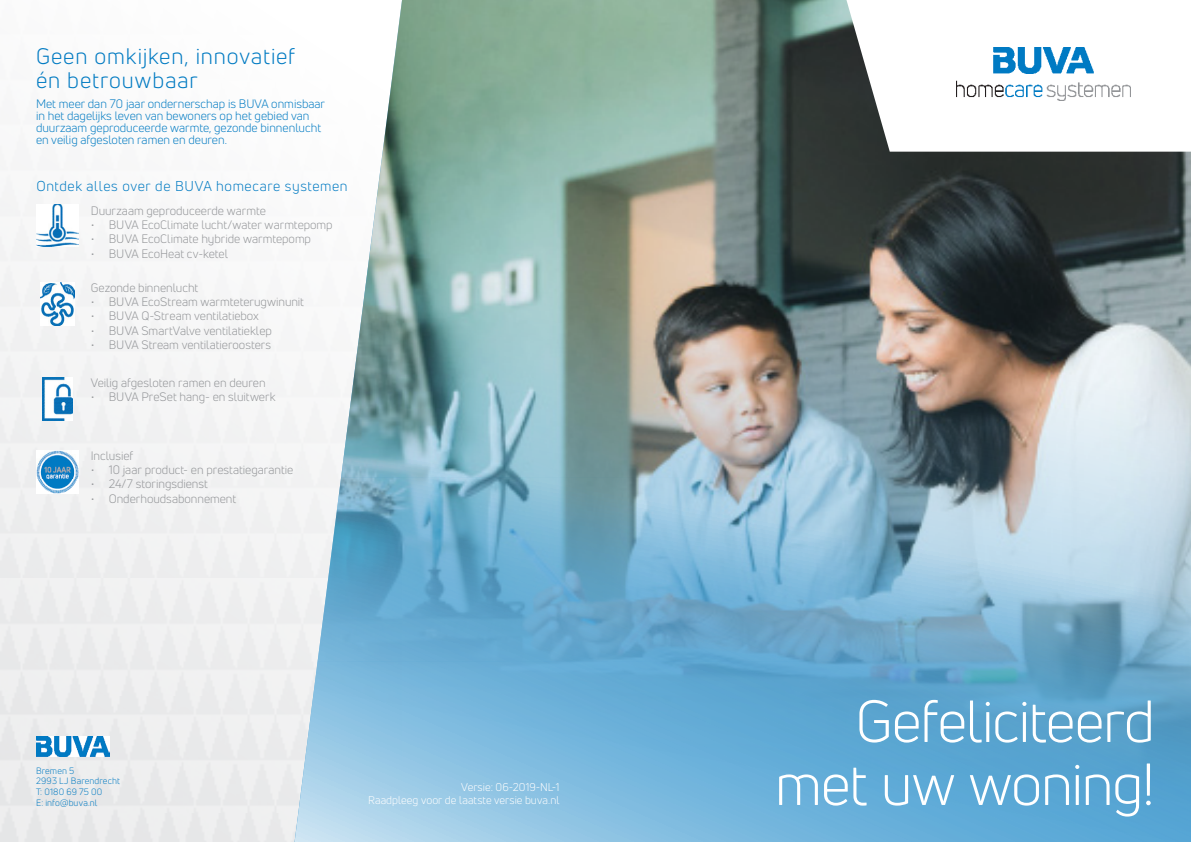
<style>
.page{position:relative;width:1191px;height:842px;background:#fff}
.page>*{position:absolute;margin:0;border:0;box-sizing:border-box;transform-origin:0 0}
.t1{font:58px/63px "Uni Neue";letter-spacing:-.02em;color:#fff;text-align:right}
.t2{font:22px/24px "Uni Neue";letter-spacing:.035em;color:#007ac2}
.t3{font:14px "Uni Neue";letter-spacing:.04em;color:#007ac2}
.t4{font:12px "Uni Neue";letter-spacing:-.005em;color:#939598}
.t5{font:12px/12px "Uni Neue";color:#007ac2}
.t6{font:11px/13.2px "Uni Neue";letter-spacing:.005em;color:#fff;text-align:right}
.t7{font:9px/10.8px "Uni Neue";letter-spacing:.01em;color:#007ac2}
</style>
<div class="page">
<img style="left:0;top:165px;width:293px;height:677px">
<img style="left:294px;top:0;width:897px;height:842px">
<img style="left:36px;top:204px;width:42px;height:43px">
<img style="left:40px;top:283px;width:35px;height:42px">
<img style="left:42px;top:378px;width:31px;height:42px">
<img style="left:36px;top:451px;width:43px;height:42px">
<svg style="left:846px;top:0;width:345px;height:152px"></svg>
<img style="left:956px;top:48px;width:174px;height:52px">
<img style="left:36px;top:737px;width:74px;height:19px">
<h2 class="t2" style="left:36px;top:44px;width:261px">Geen omkijken, innovatief én betrouwbaar</h2>
<p class="t5" style="left:36px;top:98px;width:291px">Met meer dan 70 jaar ondernerschap is BUVA onmisbaar in het dagelijks leven van bewoners op het gebied van duurzaam geproduceerde warmte, gezonde binnenlucht en veilig afgesloten ramen en deuren.</p>
<p class="t3" style="left:36px;top:177px;width:313px">Ontdek alles over de BUVA homecare systemen</p>
<p class="t4" style="left:91px;top:203px;width:177px">Duurzaam geproduceerde warmte</p>
<p class="t4" style="left:91px;top:218px;width:243px">• BUVA EcoClimate lucht/water warmtepomp</p>
<p class="t4" style="left:91px;top:232px;width:222px">• BUVA EcoClimate hybride warmtepomp</p>
<p class="t4" style="left:91px;top:246px;width:139px">• BUVA EcoHeat cv-ketel</p>
<p class="t4" style="left:91px;top:280px;width:109px">Gezonde binnenlucht</p>
<p class="t4" style="left:91px;top:294px;width:215px">• BUVA EcoStream warmteterugwinunit</p>
<p class="t4" style="left:91px;top:309px;width:170px">• BUVA Q-Stream ventilatiebox</p>
<p class="t4" style="left:91px;top:323px;width:183px">• BUVA SmartValve ventilatieklep</p>
<p class="t4" style="left:91px;top:338px;width:182px">• BUVA Stream ventilatieroosters</p>
<p class="t4" style="left:91px;top:375px;width:176px">Veilig afgesloten ramen en deuren</p>
<p class="t4" style="left:91px;top:390px;width:186px">• BUVA PreSet hang- en sluitwerk</p>
<p class="t4" style="left:91px;top:448px;width:44px">Inclusief</p>
<p class="t4" style="left:91px;top:462px;width:204px">• 10 jaar product- en prestatiegarantie</p>
<p class="t4" style="left:91px;top:477px;width:119px">• 24/7 storingsdienst</p>
<p class="t4" style="left:91px;top:491px;width:147px">• Onderhoudsabonnement</p>
<p class="t7" style="left:36px;top:765px;width:85px">Bremen 5<br>2993 LJ Barendrecht<br>T: 0180 69 75 00<br>E: info@buva.nl</p>
<p class="t6" style="left:368px;top:780px;width:193px">Versie: 06-2019-NL-1<br>Raadpleeg voor de laatste versie buva.nl</p>
<h1 class="t1" style="left:775px;top:689px;width:381px">Gefeliciteerd met uw woning!</h1>
</div>
